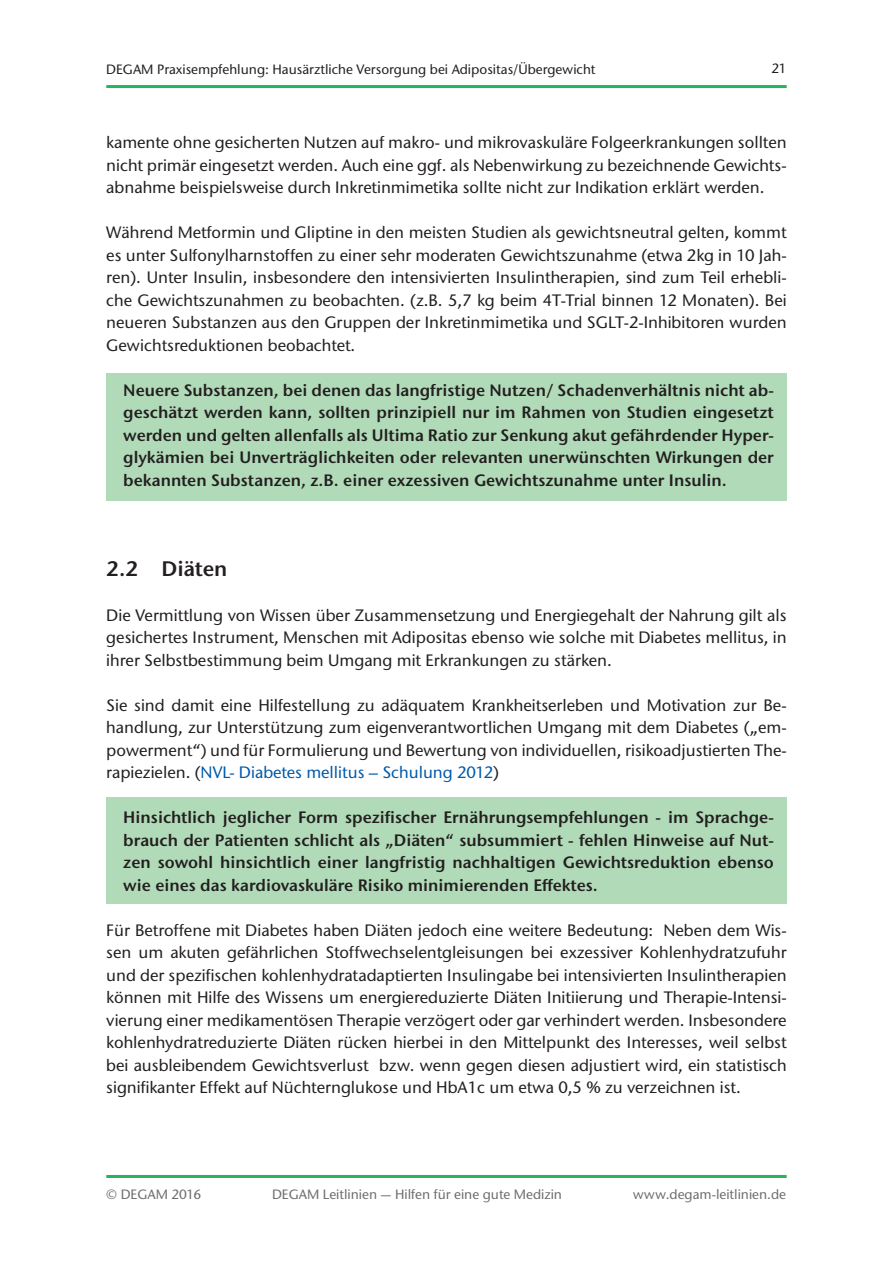
<style>
.page{position:relative;width:893px;height:1263px;background:#fff}
.page>*{position:absolute;margin:0;border:0;box-sizing:border-box;transform-origin:0 0}
.t1{font:600 21px "Stone Sans ITC Pro";color:#231f20}
.t2{font:500 16.5px/22.5px "Stone Sans ITC Std";color:#231f20;text-align:justify}
.t3{font:600 16.5px/22.5px "Stone Sans ITC Pro";color:#231f20;text-align:justify}
.t4{font:500 13.5px "Stone Sans ITC Std";color:#6c6d70}
.t5{font:500 13.5px "Stone Sans ITC Std";color:#231f20}
.s1{color:#015aaa}
</style>
<div class="page">
<div style="left:106px;top:373px;width:681px;height:127px;background:#b1dbb8"></div>
<div style="left:106px;top:797px;width:681px;height:106px;background:#b1dbb8"></div>
<hr style="left:106px;top:85px;width:681px;height:3px;background:#27b35f">
<hr style="left:106px;top:1175px;width:681px;height:3px;background:#27b35f">
<p class="t5" style="left:106px;top:61px;width:491px">DEGAM Praxisempfehlung: Hausärztliche Versorgung bei Adipositas/Übergewicht</p>
<p class="t5" style="left:772px;top:60px;width:17px">21</p>
<p class="t2" style="left:106px;top:131px;width:682px">kamente ohne gesicherten Nutzen auf makro- und mikrovaskuläre Folgeerkrankungen sollten nicht primär eingesetzt werden. Auch eine ggf. als Nebenwirkung zu bezeichnende Gewichts&shy;abnahme beispielsweise durch Inkretinmimetika sollte nicht zur Indikation erklärt werden.</p>
<p class="t2" style="left:106px;top:221px;width:682px">Während Metformin und Gliptine in den meisten Studien als gewichtsneutral gelten, kommt es unter Sulfonylharnstoffen zu einer sehr moderaten Gewichtszunahme (etwa 2kg in 10 Jah&shy;ren). Unter Insulin, insbesondere den intensivierten Insulintherapien, sind zum Teil erhebli&shy;che Gewichtszunahmen zu beobachten. (z.B. 5,7 kg beim 4T-Trial binnen 12 Monaten). Bei neueren Substanzen aus den Gruppen der Inkretinmimetika und SGLT-2-Inhibitoren wurden Gewichtsreduktionen beobachtet.</p>
<p class="t3" style="left:123px;top:379px;width:652px">Neuere Substanzen, bei denen das langfristige Nutzen/ Schadenverhältnis nicht ab&shy;geschätzt werden kann, sollten prinzipiell nur im Rahmen von Studien eingesetzt werden und gelten allenfalls als Ultima Ratio zur Senkung akut gefährdender Hyper&shy;glykämien bei Unverträglichkeiten oder relevanten unerwünschten Wirkungen der bekannten Substanzen, z.B. einer exzessiven Gewichtszunahme unter Insulin.</p>
<p class="t1" style="left:106px;top:555px;width:123px">2.2 Diäten</p>
<p class="t2" style="left:106px;top:604px;width:682px">Die Vermittlung von Wissen über Zusammensetzung und Energiegehalt der Nahrung gilt als gesichertes Instrument, Menschen mit Adipositas ebenso wie solche mit Diabetes mellitus, in ihrer Selbstbestimmung beim Umgang mit Erkrankungen zu stärken.</p>
<p class="t2" style="left:106px;top:694px;width:682px">Sie sind damit eine Hilfestellung zu adäquatem Krankheitserleben und Motivation zur Be&shy;handlung, zur Unterstützung zum eigenverantwortlichen Umgang mit dem Diabetes („em&shy;powerment“) und für Formulierung und Bewertung von individuellen, risikoadjustierten The&shy;rapiezielen. (<span class="s1">NVL- Diabetes mellitus – Schulung 2012</span>)</p>
<p class="t3" style="left:123px;top:806px;width:652px">Hinsichtlich jeglicher Form spezifischer Ernährungsempfehlungen - im Sprachge&shy;brauch der Patienten schlicht als „Diäten“ subsummiert - fehlen Hinweise auf Nut&shy;zen sowohl hinsichtlich einer langfristig nachhaltigen Gewichtsreduktion ebenso wie eines das kardiovaskuläre Risiko minimierenden Effektes.</p>
<p class="t2" style="left:106px;top:919px;width:682px">Für Betroffene mit Diabetes haben Diäten jedoch eine weitere Bedeutung: Neben dem Wis&shy;sen um akuten gefährlichen Stoffwechselentgleisungen bei exzessiver Kohlenhydratzufuhr und der spezifischen kohlenhydratadaptierten Insulingabe bei intensivierten Insulintherapien können mit Hilfe des Wissens um energiereduzierte Diäten Initiierung und Therapie-Intensi&shy;vierung einer medikamentösen Therapie verzögert oder gar verhindert werden. Insbesondere kohlenhydratreduzierte Diäten rücken hierbei in den Mittelpunkt des Interesses, weil selbst bei ausbleibendem Gewichtsverlust bzw. wenn gegen diesen adjustiert wird, ein statistisch signifikanter Effekt auf Nüchternglukose und HbA1c um etwa 0,5 % zu verzeichnen ist.</p>
<p class="t4" style="left:106px;top:1186px;width:96px">© DEGAM 2016</p>
<p class="t4" style="left:272px;top:1186px;width:292px">DEGAM Leitlinien — Hilfen für eine gute Medizin</p>
<p class="t4" style="left:633px;top:1186px;width:155px">www.degam-leitlinien.de</p>
</div>
